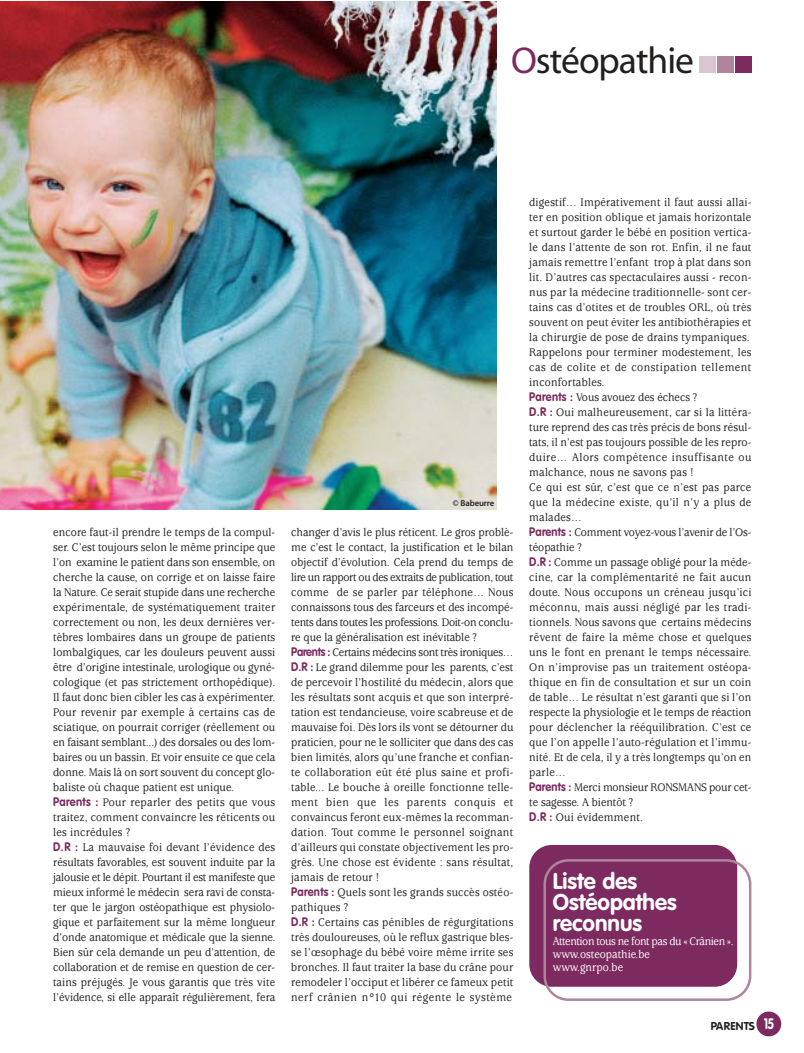
<style>
.page{position:relative;width:804px;height:1053px;background:#fff}
.page>*{position:absolute;margin:0;border:0;box-sizing:border-box;transform-origin:0 0}
.t1{font:37.5px "Myriad MM 406 600";letter-spacing:-.025em;color:#231f1f}
.t2{font:700 22.5px/21.2px "VAG Rounded";color:#fff}
.t3{font:500 12.25px/15px "Usherwood";letter-spacing:.015em;color:#231f1f;scale:.9 1}
.t4{font:500 12.25px/13.4px "Usherwood";letter-spacing:-.035em;color:#fff;scale:.9 1}
.t5{font:700 11.25px "VAG Rounded";letter-spacing:.01em;color:#231f1f}
.t6{font:8.75px "Myriad MM 565 600";letter-spacing:-.015em;color:#231f1f}
.s1{color:#7c2a60}
.s2{font-family:"VAG Rounded";font-weight:700;color:#7c2a60}
.s3{font-size:15px;color:#fff}
</style>
<div class="page">
<div style="left:756px;top:1011px;width:25px;height:25px;background:#7c2a60;border-radius:50%"></div>
<img style="left:0;top:1px;width:496px;height:509px">
<div style="left:735px;top:56px;width:16px;height:16px;background:#7c2a60"></div>
<div style="left:717px;top:56px;width:16px;height:16px;background:#af849c"></div>
<div style="left:699px;top:56px;width:16px;height:16px;background:#d8c5d0"></div>
<div style="left:529px;top:845px;width:208px;height:141px;background:#7c2a60;border-radius:22px"></div>
<svg style="left:543px;top:859px;width:208px;height:141px"></svg>
<h1 class="t1" style="left:511px;top:46px;width:184px"><span class="s1">O</span>stéopathie</h1>
<p class="t6" style="left:453px;top:499px;width:43px">© Babeurre</p>
<p class="t3" style="left:53px;top:526px;width:248px">encore faut-il prendre le temps de la compul&shy;ser. C’est toujours selon le même principe que l’on examine le patient dans son ensemble, on cherche la cause, on corrige et on laisse faire la Nature. Ce serait stupide dans une recherche expérimentale, de systématiquement traiter correctement ou non, les deux dernières ver&shy;tèbres lombaires dans un groupe de patients lombalgiques, car les douleurs peuvent aussi être d’origine intestinale, urologique ou gyné&shy;cologique (et pas strictement orthopédique).<br>Il faut donc bien cibler les cas à expérimenter.<br>Pour revenir par exemple à certains cas de sciatique, on pourrait corriger (réellement ou en faisant semblant...) des dorsales ou des lom&shy;baires ou un bassin. Et voir ensuite ce que cela donne. Mais là on sort souvent du concept glo&shy;baliste où chaque patient est unique.<br><span class="s2">Parents :</span> Pour reparler des petits que vous traitez, comment convaincre les réticents ou les incrédules ?<br><span class="s2">D.R :</span> La mauvaise foi devant l’évidence des résultats favorables, est souvent induite par la jalousie et le dépit. Pourtant il est manifeste que mieux informé le médecin sera ravi de consta&shy;ter que le jargon ostéopathique est physiolo&shy;gique et parfaitement sur la même longueur d’onde anatomique et médicale que la sienne.<br>Bien sûr cela demande un peu d’attention, de collaboration et de remise en question de cer&shy;tains préjugés. Je vous garantis que très vite l’évidence, si elle apparaît régulièrement, fera</p>
<p class="t3" style="left:291px;top:526px;width:248px">changer d’avis le plus réticent. Le gros problè&shy;me c’est le contact, la justification et le bilan objectif d’évolution. Cela prend du temps de lire un rapport ou des extraits de publication, tout comme de se parler par téléphone… Nous connaissons tous des farceurs et des incompé&shy;tents dans toutes les professions. Doit-on conclu&shy;re que la généralisation est inévitable ?<br><span class="s2">Parents :</span> Certains médecins sont très ironiques… <span class="s2">D.R :</span> Le grand dilemme pour les parents, c’est de percevoir l’hostilité du médecin, alors que les résultats sont acquis et que son interpré&shy;tation est tendancieuse, voire scabreuse et de mauvaise foi. Dès lors ils vont se détourner du praticien, pour ne le solliciter que dans des cas bien limités, alors qu’une franche et confian&shy;te collaboration eût été plus saine et profi&shy;table... Le bouche à oreille fonctionne telle&shy;ment bien que les parents conquis et convaincus feront eux-mêmes la recomman&shy;dation. Tout comme le personnel soignant d’ailleurs qui constate objectivement les pro&shy;grès. Une chose est évidente : sans résultat, jamais de retour !<br><span class="s2">Parents :</span> Quels sont les grands succès ostéo&shy;pathiques ?<br><span class="s2">D.R :</span> Certains cas pénibles de régurgitations très douloureuses, où le reflux gastrique bles&shy;se l’œsophage du bébé voire même irrite ses bronches. Il faut traiter la base du crâne pour remodeler l’occiput et libérer ce fameux petit nerf crânien n°10 qui régente le système</p>
<p class="t3" style="left:529px;top:196px;width:248px">digestif… Impérativement il faut aussi allai&shy;ter en position oblique et jamais horizontale et surtout garder le bébé en position vertica&shy;le dans l’attente de son rot. Enfin, il ne faut jamais remettre l’enfant trop à plat dans son lit. D’autres cas spectaculaires aussi - recon&shy;nus par la médecine traditionnelle- sont cer&shy;tains cas d’otites et de troubles ORL, où très souvent on peut éviter les antibiothérapies et la chirurgie de pose de drains tympaniques.<br>Rappelons pour terminer modestement, les cas de colite et de constipation tellement inconfortables.<br><span class="s2">Parents :</span> Vous avouez des échecs ?<br><span class="s2">D.R :</span> Oui malheureusement, car si la littéra&shy;ture reprend des cas très précis de bons résul&shy;tats, il n’est pas toujours possible de les repro&shy;duire… Alors compétence insuffisante ou malchance, nous ne savons pas !<br>Ce qui est sûr, c’est que ce n’est pas parce que la médecine existe, qu’il n’y a plus de malades…<br><span class="s2">Parents :</span> Comment voyez-vous l’avenir de l’Os&shy;téopathie ?<br><span class="s2">D.R :</span> Comme un passage obligé pour la méde&shy;cine, car la complémentarité ne fait aucun doute. Nous occupons un créneau jusqu’ici méconnu, mais aussi négligé par les tradi&shy;tionnels. Nous savons que certains médecins rêvent de faire la même chose et quelques uns le font en prenant le temps nécessaire.<br>On n’improvise pas un traitement ostéopa&shy;thique en fin de consultation et sur un coin de table… Le résultat n’est garanti que si l’on respecte la physiologie et le temps de réaction pour déclencher la rééquilibration. C’est ce que l’on appelle l’auto-régulation et l’immu&shy;nité. Et de cela, il y a très longtemps qu’on en parle…<br><span class="s2">Parents :</span> Merci monsieur RONSMANS pour cet&shy;te sagesse. A bientôt ?<br><span class="s2">D.R :</span> Oui évidemment.</p>
<h2 class="t2" style="left:553px;top:872px;width:125px">Liste des<br>Ostéopathes reconnus</h2>
<p class="t4" style="left:553px;top:935px;width:202px">Attention tous ne font pas du « Crânien ». www.osteopathie.be<br>www.gnrpo.be</p>
<p class="t5" style="left:711px;top:1021px;width:65px">PARENTS <span class="s3">15</span></p>
</div>
